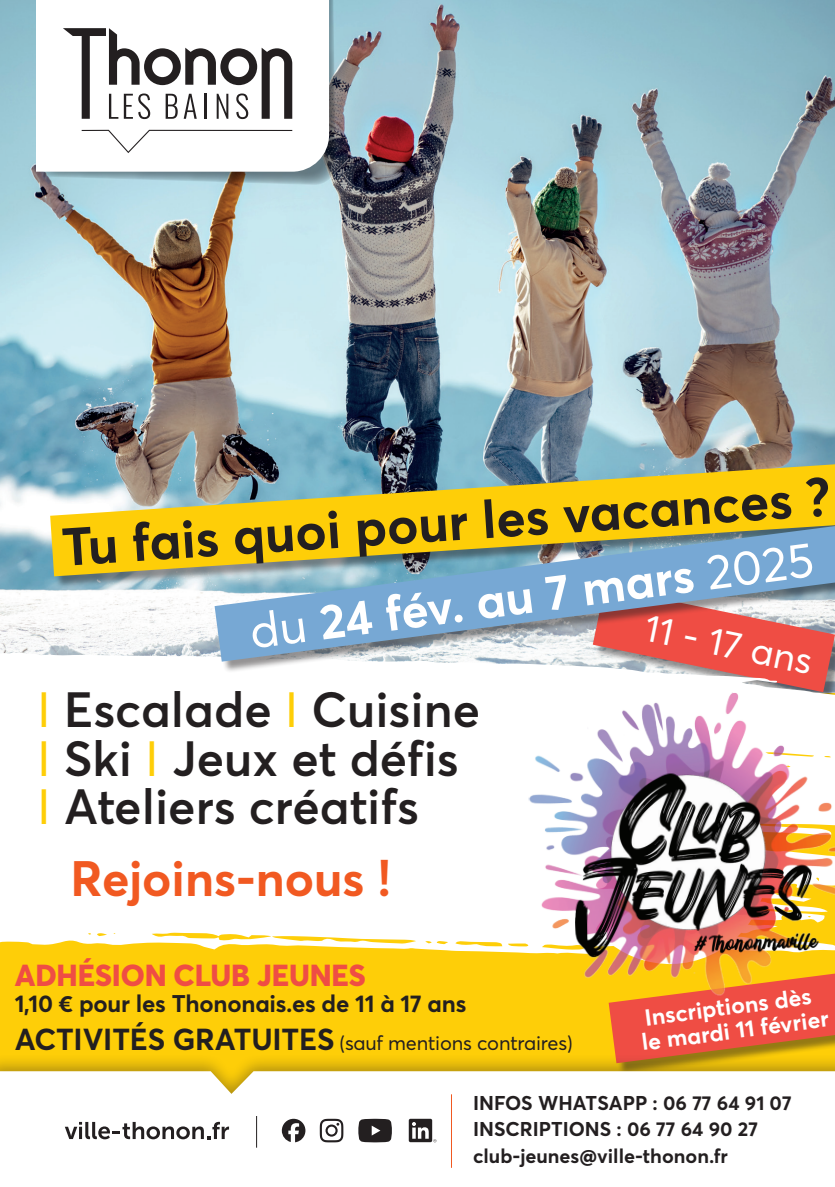
<style>
.page{position:relative;width:835px;height:1187px;background:#fff}
.page>*{position:absolute;margin:0;border:0;box-sizing:border-box;transform-origin:0 0}
.t1{font:700 52.4px "Averta";color:#231f20}
.t2{font:700 49px "Averta";color:#f15921}
.t3{font:600 48.8px/48.8px "Averta";color:#231f20}
.t4{font:700 48.6px "Averta";color:#fff}
.t5{font:38px "Averta";color:#fff}
.t6{font:800 30px "Averta";letter-spacing:-.005em;color:#ef4d44}
.t7{font:700 23.8px "Averta";letter-spacing:-.01em;color:#231f20}
.t8{font:700 23px/24.2px "Averta";color:#fff}
.t9{font:20px "Averta";letter-spacing:-.01em;color:#231f20}
.t10{font:700 19.8px/26.6px "Averta";color:#231f20}
.s1{font-weight:400}
.s2{font-weight:400;color:#fece08}
.s3{font-weight:700;font-size:30px}
</style>
<div class="page">
<div style="left:0;top:502px;width:835px;height:685px;background:#fece08"></div>
<img style="left:0;top:0;width:835px;height:650px">
<svg style="left:43px;top:0;width:293px;height:185px"></svg>
<svg style="left:36px;top:0;width:293px;height:172px"></svg>
<svg style="left:63px;top:28px;width:229px;height:91px"></svg>
<svg style="left:82px;top:130px;width:210px;height:23px"></svg>
<div style="left:52px;top:460px;width:783px;height:128px;background:#231f20;opacity:.48"></div>
<svg style="left:50px;top:464px;width:785px;height:112px;fill:#fece08"></svg>
<div style="left:0;top:650px;width:835px;height:303px;background:#fff"></div>
<svg style="left:611px;top:1026px;width:224px;height:28px"></svg>
<img style="left:526px;top:690px;width:309px;height:336px">
<div style="left:0;top:1054px;width:835px;height:133px;background:#231f20;opacity:.35"></div>
<div style="left:0;top:1071px;width:835px;height:116px;background:#fff"></div>
<svg style="left:65px;top:1122px;width:164px;height:17px"></svg>
<hr style="left:256px;top:1116px;width:1px;height:31px;background:#231f20">
<svg style="left:282px;top:1119px;width:23px;height:23px"></svg>
<svg style="left:320px;top:1119px;width:23px;height:23px"></svg>
<svg style="left:409px;top:1119px;width:27px;height:23px"></svg>
<svg style="left:358px;top:1119px;width:34px;height:23px"></svg>
<hr style="left:451px;top:1094px;width:1px;height:74px;background:#f15921">
<div style="left:216px;top:527px;width:619px;height:146px;background:#231f20;opacity:.48"></div>
<svg style="left:215px;top:526px;width:620px;height:136px"></svg>
<h1 class="t1" style="left:60px;top:516px;width:772px;rotate:-4deg">Tu fais quoi pour les vacances ?</h1>
<h3 class="t4" style="left:246px;top:600px;width:570px;rotate:-7deg"><span class="s1">du</span> 24 fév. au 7 mars <span class="s1">2025</span></h3>
<h3 class="t5" style="left:651px;top:603px;width:172px;rotate:12deg">11 - 17 ans</h3>
<h3 class="t3" style="left:37px;top:684px;width:445px"><span class="s2">I</span> Escalade <span class="s2">I</span> Cuisine<br><span class="s2">I</span> Ski <span class="s2">I</span> Jeux et défis<br><span class="s2">I</span> Ateliers créatifs</h3>
<h2 class="t2" style="left:70px;top:847px;width:322px">Rejoins-nous !</h2>
<h3 class="t6" style="left:15px;top:956px;width:352px">ADHÉSION CLUB JEUNES</h3>
<p class="t7" style="left:15px;top:988px;width:453px">1,10 € pour les Thononais.es de 11 à 17 ans</p>
<p class="t9" style="left:15px;top:1030px;width:559px"><span class="s3">ACTIVITÉS GRATUITES</span> (sauf mentions contraires)</p>
<p class="t8" style="left:637px;top:1005px;width:190px;rotate:-7deg">Inscriptions dès le mardi 11 février</p>
<p class="t10" style="left:473px;top:1089px;width:320px">INFOS WHATSAPP : 06 77 64 91 07<br>INSCRIPTIONS : 06 77 64 90 27 club-jeunes@ville-thonon.fr</p>
</div>
